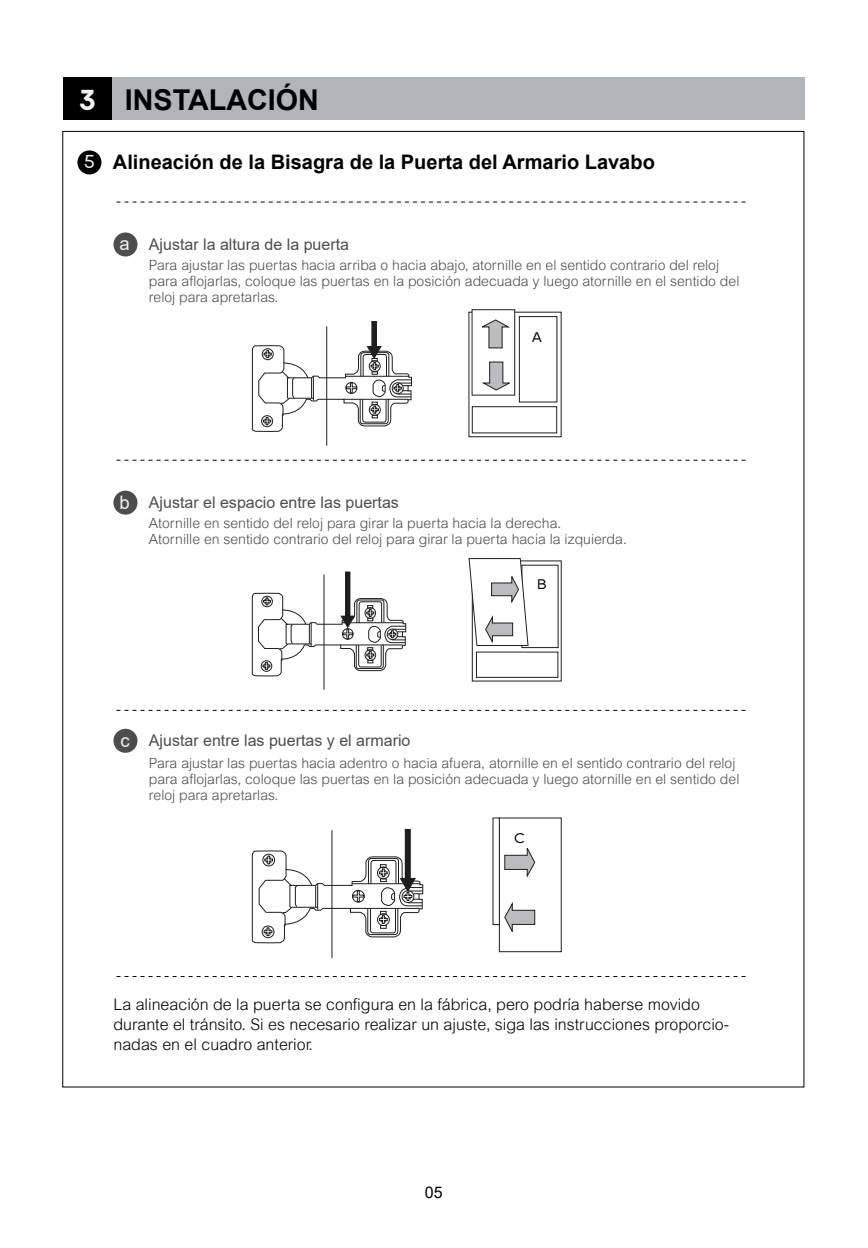
<style>
.page{position:relative;width:868px;height:1248px;background:#fff}
.page>*{position:absolute;margin:0;border:0;box-sizing:border-box;transform-origin:0 0}
.t1{font:700 28.6px "Arial";color:#000}
.t2{font:700 20px "Arial";color:#040000}
.t3{font:300 16px/20px "Arial";color:#000}
.t4{font:16px "Arial";color:#4d4d4d}
.t5{font:16px "Arial";color:#000}
.t6{font:300 14px/16px "Arial";color:#4d4d4d}
.t7{font:14px "Rany";color:#000}
.s1{font-family:"Rany";color:#f1f1f1}
.s2{font-family:"Rany";font-weight:400;font-size:18.6px;color:#f1f1f1}
.s3{font-size:18.6px;color:#f1f1f1}
</style>
<div class="page">
<div style="left:77px;top:150px;width:24px;height:24px;background:#000;border-radius:50%"></div>
<div style="left:63px;top:77px;width:49px;height:42px;background:#000"></div>
<div style="left:112px;top:77px;width:692px;height:42px;background:#b1b4b9"></div>
<div style="left:113px;top:232px;width:24px;height:24px;background:#4d4d4d;border-radius:50%"></div>
<div style="left:113px;top:490px;width:24px;height:24px;background:#4d4d4d;border-radius:50%"></div>
<div style="left:113px;top:728px;width:24px;height:24px;background:#4d4d4d;border-radius:50%"></div>
<svg style="left:116px;top:202px;width:629px;height:1px"></svg>
<svg style="left:116px;top:460px;width:629px;height:1px"></svg>
<svg style="left:116px;top:710px;width:629px;height:1px"></svg>
<svg style="left:116px;top:976px;width:629px;height:1px"></svg>
<div style="left:471px;top:309px;width:44px;height:86px;background:#fff;border:1px solid #201d1e"></div>
<div style="left:519px;top:316px;width:38px;height:86px;border:1px solid #201d1e"></div>
<div style="left:472px;top:406px;width:85px;height:27px;border:1px solid #201d1e"></div>
<svg style="left:482px;top:319px;width:28px;height:29px"></svg>
<svg style="left:482px;top:361px;width:28px;height:29px"></svg>
<hr style="left:326px;top:326px;width:1px;height:119px;background:#201d1e">
<svg style="left:251px;top:321px;width:161px;height:111px"></svg>
<svg style="left:468px;top:558px;width:60px;height:88px"></svg>
<hr style="left:323px;top:574px;width:1px;height:115px;background:#201d1e">
<svg style="left:251px;top:571px;width:155px;height:105px"></svg>
<hr style="left:331px;top:830px;width:1px;height:128px;background:#201d1e">
<svg style="left:251px;top:829px;width:172px;height:114px"></svg>
<svg style="left:504px;top:848px;width:31px;height:30px"></svg>
<svg style="left:504px;top:902px;width:31px;height:30px"></svg>
<div style="left:499px;top:817px;width:62px;height:134px;border:1px solid #201d1e"></div>
<svg style="left:492px;top:817px;width:7px;height:107px"></svg>
<h1 class="t1" style="left:79px;top:79px;width:241px"><span class="s1">3</span> INSTALACIÓN</h1>
<h2 class="t2" style="left:84px;top:148px;width:572px"><span class="s2">5</span> Alineación de la Bisagra de la Puerta del Armario Lavabo</h2>
<p class="t4" style="left:119px;top:233px;width:231px"><span class="s3">a</span> Ajustar la altura de la puerta</p>
<p class="t6" style="left:149px;top:257px;width:592px">Para ajustar las puertas hacia arriba o hacia abajo, atornille en el sentido contrario del reloj para aflojarlas, coloque las puertas en la posición adecuada y luego atornille en el sentido del reloj para apretarlas.</p>
<p class="t4" style="left:119px;top:491px;width:281px"><span class="s3">b</span> Ajustar el espacio entre las puertas</p>
<p class="t7" style="left:532px;top:330px;width:11px">A</p>
<p class="t6" style="left:149px;top:515px;width:479px">Atornille en sentido del reloj para girar la puerta hacia la derecha.<br>Atornille en sentido contrario del reloj para girar la puerta hacia la izquierda.</p>
<p class="t4" style="left:120px;top:729px;width:291px"><span class="s3">c</span> Ajustar entre las puertas y el armario</p>
<p class="t7" style="left:537px;top:578px;width:10px">B</p>
<p class="t6" style="left:149px;top:755px;width:592px">Para ajustar las puertas hacia adentro o hacia afuera, atornille en el sentido contrario del reloj para aflojarlas, coloque las puertas en la posición adecuada y luego atornille en el sentido del reloj para apretarlas.</p>
<p class="t7" style="left:514px;top:831px;width:12px">C</p>
<p class="t3" style="left:113px;top:994px;width:617px">La alineación de la puerta se configura en la fábrica, pero podría haberse movido durante el tránsito. Si es necesario realizar un ajuste, siga las instrucciones proporcio&shy;nadas en el cuadro anterior.</p>
<p class="t5" style="left:425px;top:1180px;width:19px">05</p>
</div>
